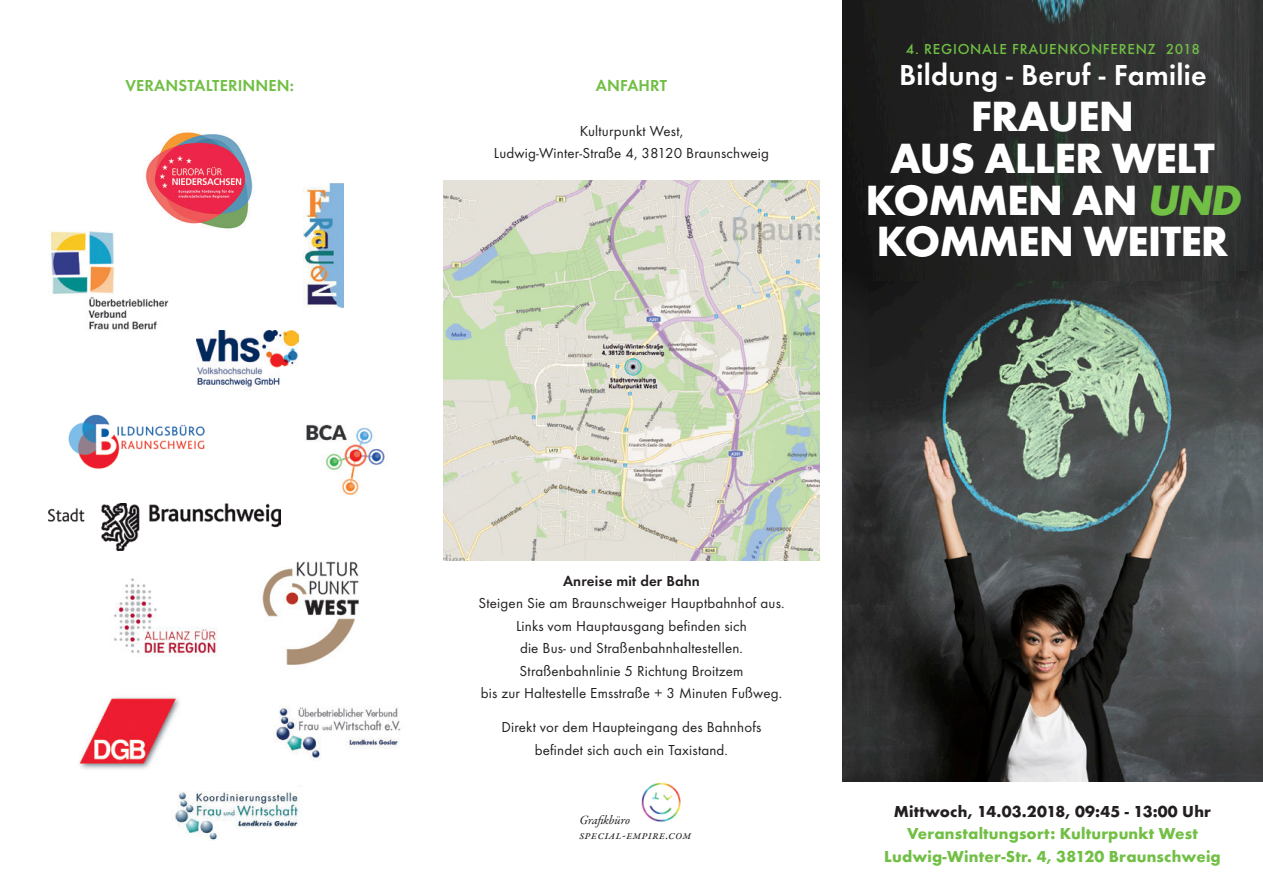
<style>
.page{position:relative;width:1263px;height:893px;background:#fff}
.page>*{position:absolute;margin:0;border:0;box-sizing:border-box;transform-origin:0 0}
.t1{font:700 43.95px/41.7px "Futura T";letter-spacing:-.02em;color:#fff;text-align:center}
.t2{font:600 30px "Futura T";letter-spacing:.01em;color:#fff}
.t3{font:700 16.5px/22.5px "Futura T";letter-spacing:.01em;color:#71bf44;text-align:center}
.t4{font:700 16.5px "Futura T";letter-spacing:.01em;color:#231f20}
.t5{font:600 16.5px "Futura T";letter-spacing:.01em;color:#71bf44}
.t6{font:15px/22.5px "Futura T";letter-spacing:.01em;color:#231f20;text-align:center}
.t7{font:500 15px "Futura T";letter-spacing:.05em;color:#71bf44}
.t8{font:600 15px "Futura T";letter-spacing:.01em;color:#231f20}
.t9{font:italic 12.6px/15.1px "Garamond Premr Pro";letter-spacing:.03em;color:#231f20}
.s1{font-family:"Futura";font-style:italic;font-size:39px;color:#71bf44}
</style>
<div class="page">
<img style="left:842px;top:280px;width:421px;height:502px">
<img style="left:842px;top:0;width:421px;height:280px">
<img style="left:641px;top:782px;width:40px;height:40px">
<img style="left:306px;top:424px;width:79px;height:71px">
<img style="left:443px;top:180px;width:376px;height:381px">
<img style="left:145px;top:132px;width:108px;height:97px">
<img style="left:304px;top:183px;width:39px;height:125px">
<img style="left:175px;top:785px;width:126px;height:55px">
<img style="left:262px;top:561px;width:97px;height:104px">
<img style="left:196px;top:330px;width:103px;height:60px">
<img style="left:48px;top:504px;width:233px;height:46px">
<img style="left:276px;top:706px;width:125px;height:55px">
<img style="left:51px;top:224px;width:122px;height:106px">
<img style="left:114px;top:578px;width:103px;height:78px">
<img style="left:68px;top:414px;width:137px;height:55px">
<img style="left:79px;top:697px;width:101px;height:72px">
<p class="t5" style="left:125px;top:76px;width:170px">VERANSTALTERINNEN:</p>
<p class="t5" style="left:596px;top:76px;width:73px">ANFAHRT</p>
<p class="t6" style="left:494px;top:119px;width:277px">Kulturpunkt West,<br>Ludwig-Winter-Straße 4, 38120 Braunschweig</p>
<p class="t7" style="left:906px;top:40px;width:296px">4. REGIONALE FRAUENKONFERENZ 2018</p>
<h2 class="t2" style="left:899px;top:57px;width:309px">Bildung - Beruf - Familie</h2>
<h1 class="t1" style="left:865px;top:95px;width:376px">FRAUEN<br>AUS ALLER WELT<br>KOMMEN AN <span class="s1">UND<br></span>KOMMEN WEITER</h1>
<p class="t8" style="left:563px;top:572px;width:138px">Anreise mit der Bahn</p>
<p class="t6" style="left:478px;top:592px;width:308px">Steigen Sie am Braunschweiger Hauptbahnhof aus.<br>Links vom Hauptausgang befinden sich<br>die Bus- und Straßenbahnhaltestellen.<br>Straßenbahnlinie 5 Richtung Broitzem<br>bis zur Haltestelle Emsstraße + 3 Minuten Fußweg.</p>
<p class="t6" style="left:501px;top:716px;width:261px">Direkt vor dem Haupteingang des Bahnhofs befindet sich auch ein Taxistand.</p>
<p class="t9" style="left:579px;top:813px;width:113px">Grafikbüro<br>SPECIAL-EMPIRE.COM</p>
<p class="t4" style="left:894px;top:801px;width:318px">Mittwoch, 14.03.2018, 09:45 - 13:00 Uhr</p>
<p class="t3" style="left:884px;top:822px;width:338px">Veranstaltungsort: Kulturpunkt West<br>Ludwig-Winter-Str. 4, 38120 Braunschweig</p>
</div>
